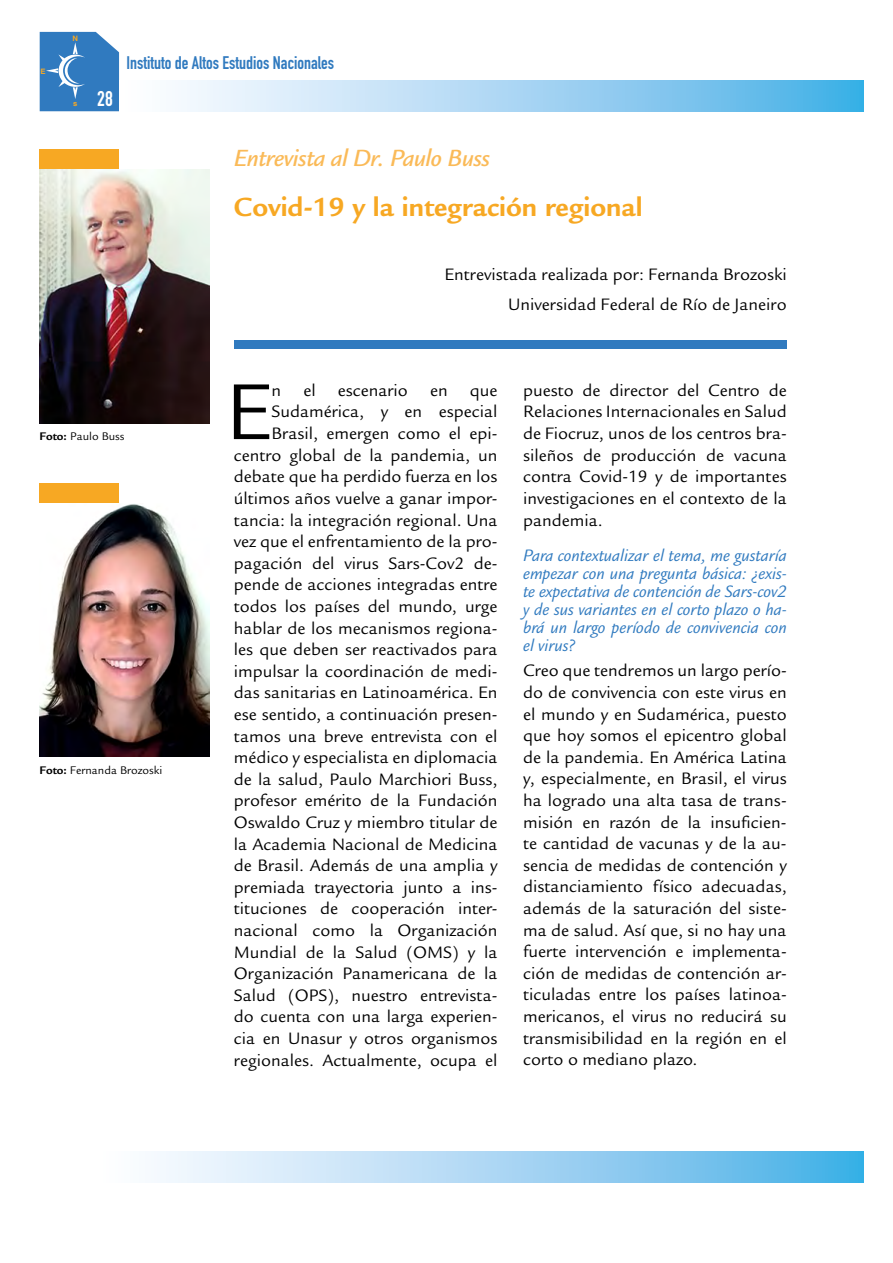
<style>
.page{position:relative;width:893px;height:1263px;background:#fff}
.page>*{position:absolute;margin:0;border:0;box-sizing:border-box;transform-origin:0 0}
.t1{font:86.1px "Legacy Sans Std";color:#000}
.t2{font:700 28.5px "Legacy Sans Std";color:#f7a823}
.t3{font:italic 500 25.5px "Legacy Sans Std";letter-spacing:-.02em;color:#faba58}
.t4{font:21px "DIN Engschrift Std";color:#fff}
.t5{font:18px/21.6px "Legacy Sans Std";color:#000;text-align:right}
.t6{font:italic 18px/18px "Legacy Sans Std";color:#307abf;text-align:justify}
.t7{font:18px "DIN Engschrift Std";color:#307abf}
.t8{font:12px "Legacy Sans Std";color:#000}
.t9{font:700 7.5px "Helvetica";color:#f7a823}
.s1{font-weight:700}
</style>
<div class="page">
<svg style="left:178px;top:81px;width:686px;height:30px;background:#a3d4f2"></svg>
<svg style="left:157px;top:1152px;width:707px;height:30px;background:#a3d4f2"></svg>
<svg style="left:40px;top:32px;width:79px;height:79px;background:#4386c5"></svg>
<div style="left:40px;top:149px;width:79px;height:20px;background:#f7a823"></div>
<div style="left:40px;top:483px;width:79px;height:19px;background:#f7a823"></div>
<img style="left:40px;top:169px;width:169px;height:254px">
<img style="left:40px;top:504px;width:169px;height:253px">
<div style="left:234px;top:340px;width:553px;height:9px;background:#307abf"></div>
<p class="t9" style="left:40px;top:65px;width:7px">E</p>
<p class="t9" style="left:73px;top:33px;width:7px">N</p>
<p class="t9" style="left:73px;top:97px;width:6px">s</p>
<p class="t4" style="left:97px;top:87px;width:17px">28</p>
<p class="t7" style="left:126px;top:52px;width:209px">Instituto de Altos Estudios Nacionales</p>
<h3 class="t3" style="left:234px;top:144px;width:258px">Entrevista al Dr. Paulo Buss</h3>
<h2 class="t2" style="left:234px;top:191px;width:410px">Covid-19 y la integración regional</h2>
<p class="t5" style="left:445px;top:260px;width:344px;line-height:30.2px">Entrevistada realizada por: Fernanda Brozoski<br>Universidad Federal de Río de Janeiro</p>
<p class="t8" style="left:40px;top:429px;width:86px"><span class="s1">Foto:</span> Paulo Buss</p>
<p class="t8" style="left:40px;top:763px;width:124px"><span class="s1">Foto:</span> Fernanda Brozoski</p>
<p class="t5" style="left:234px;top:380px;width:265px">n el escenario en que<br>Sudamérica, y en especial<br>Brasil, emergen como el epi&shy;centro global de la pandemia, un debate que ha perdido fuerza en los últimos años vuelve a ganar impor&shy;tancia: la integración regional. Una vez que el enfrentamiento de la pro&shy;pagación del virus Sars-Cov2 de&shy;pende de acciones integradas entre todos los países del mundo, urge hablar de los mecanismos regiona&shy;les que deben ser reactivados para impulsar la coordinación de medi&shy;das sanitarias en Latinoamérica. En ese sentido, a continuación presen&shy;tamos una breve entrevista con el médico y especialista en diplomacia de la salud, Paulo Marchiori Buss, profesor emérito de la Fundación<br>Oswaldo Cruz y miembro titular de la Academia Nacional de Medicina de Brasil. Además de una amplia y premiada trayectoria junto a ins&shy;tituciones de cooperación inter&shy;nacional como la Organización<br>Mundial de la Salud (OMS) y la<br>Organización Panamericana de la<br>Salud (OPS), nuestro entrevista&shy;do cuenta con una larga experien&shy;cia en Unasur y otros organismos regionales. Actualmente, ocupa el</p>
<p class="t5" style="left:523px;top:380px;width:265px;text-align:justify">puesto de director del Centro de Relaciones Internacionales en Salud de Fiocruz, unos de los centros bra&shy;sileños de producción de vacuna contra Covid-19 y de importantes investigaciones en el contexto de la pandemia.</p>
<h1 class="t1" style="left:225px;top:363px;width:48px">E</h1>
<p class="t6" style="left:523px;top:546px;width:265px">Para contextualizar el tema, me gustaría empezar con una pregunta básica: ¿exis&shy;te expectativa de contención de Sars-cov2 y de sus variantes en el corto plazo o ha&shy;brá un largo período de convivencia con el virus?</p>
<p class="t5" style="left:523px;top:660px;width:265px;text-align:justify">Creo que tendremos un largo perío&shy;do de convivencia con este virus en el mundo y en Sudamérica, puesto que hoy somos el epicentro global de la pandemia. En América Latina y, especialmente, en Brasil, el virus ha logrado una alta tasa de trans&shy;misión en razón de la insuficien&shy;te cantidad de vacunas y de la au&shy;sencia de medidas de contención y distanciamiento físico adecuadas, además de la saturación del siste&shy;ma de salud. Así que, si no hay una fuerte intervención e implementa&shy;ción de medidas de contención ar&shy;ticuladas entre los países latinoa&shy;mericanos, el virus no reducirá su transmisibilidad en la región en el corto o mediano plazo.</p>
</div>
